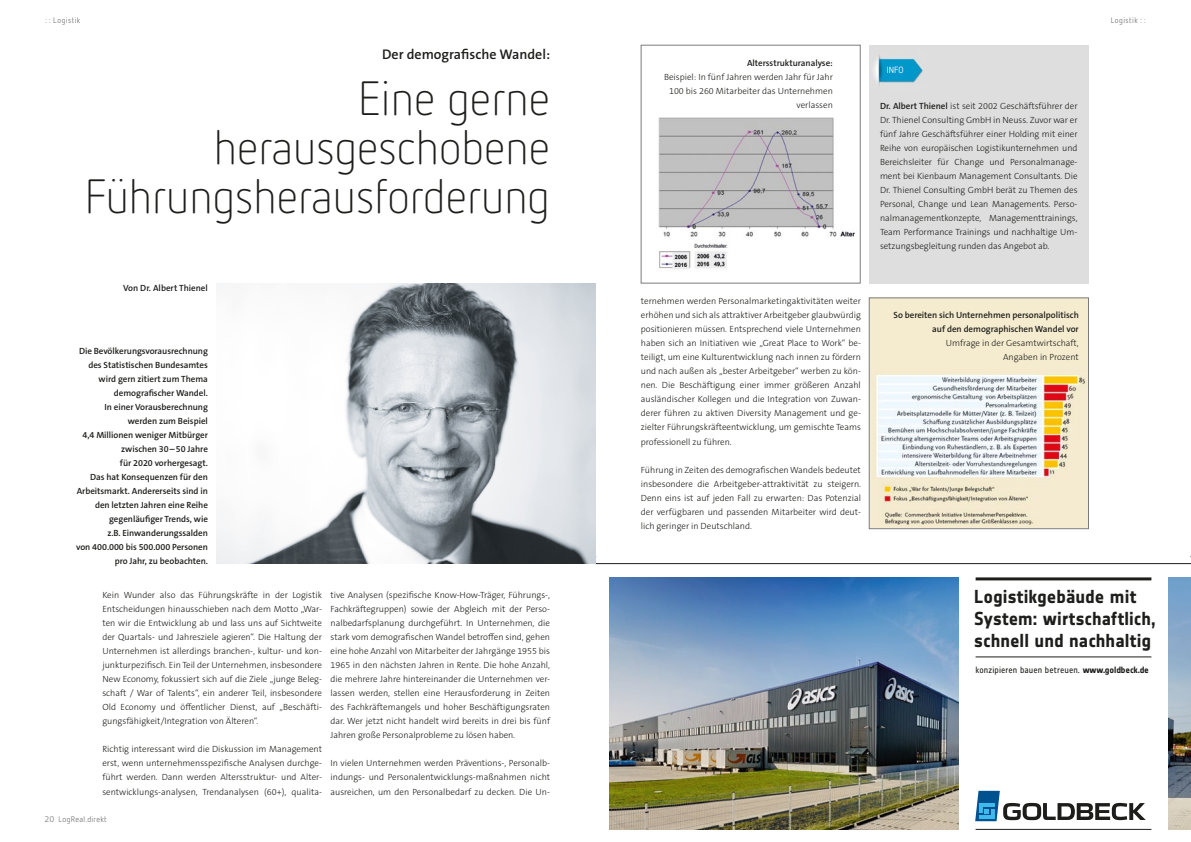
<style>
.page{position:relative;width:1191px;height:842px;background:#fff}
.page>*{position:absolute;margin:0;border:0;box-sizing:border-box;transform-origin:0 0}
.t1{font:300 48px/49px "Netto OT";color:#1d1d1b;text-align:right}
.t2{font:700 18.5px/22px "Notes";color:#1d1d1b}
.t3{font:600 14px "The Sans B W6";color:#1d1d1b}
.t4{font:300 9px/14px "The Sans B W3";color:#1d1d1b;text-align:justify}
.t5{font:600 9px/14px "The Sans B W6";letter-spacing:-.005em;color:#1d1d1b;text-align:right}
.t6{font:9px "Notes";letter-spacing:.005em;color:#1d1d1b}
.t7{font:9px "Netto OT";color:#fff}
.t8{font:8px "Netto OT";letter-spacing:.05em;color:#7c7b7b}
.s1{font-family:"The Sans B W3";font-weight:300;font-size:9px}
.s2{font-family:"The Sans B W6";font-weight:600}
.s3{font-weight:700}
</style>
<div class="page">
<div style="left:869px;top:45px;width:219px;height:238px;background:#dfdede"></div>
<img style="left:610px;top:577px;width:348px;height:253px">
<hr style="left:595px;top:563px;width:596px;height:1px;background:#1d1d1b">
<hr style="left:975px;top:656px;width:176px;height:1px;background:#1d1d1b">
<hr style="left:975px;top:829px;width:176px;height:1px;background:#1d1d1b">
<hr style="left:975px;top:577px;width:176px;height:3px;background:#1d1d1b">
<svg style="left:975px;top:791px;width:170px;height:30px"></svg>
<img style="left:1168px;top:577px;width:23px;height:253px">
<img style="left:871px;top:300px;width:215px;height:227px">
<div style="left:869px;top:298px;width:219px;height:231px;border:1px solid #7c7b7b"></div>
<img style="left:658px;top:117px;width:197px;height:152px">
<div style="left:641px;top:45px;width:219px;height:238px;border:1px solid #7c7b7b"></div>
<img style="left:873px;top:55px;width:50px;height:30px">
<img style="left:216px;top:283px;width:379px;height:280px">
<p class="t8" style="left:45px;top:15px;width:36px">: : Logistik</p>
<p class="t8" style="left:1110px;top:15px;width:36px">Logistik : :</p>
<h3 class="t3" style="left:382px;top:46px;width:169px">Der demografische Wandel:</h3>
<h1 class="t1" style="left:85px;top:73px;width:467px">Eine gerne herausgeschobene<br>Führungsherausforderung</h1>
<p class="t5" style="left:123px;top:281px;width:86px">Von Dr. Albert Thienel</p>
<p class="t5" style="left:76px;top:343px;width:133px">Die Bevölkerungsvorausrechnung des Statistischen Bundesamtes wird gern zitiert zum Thema demografischer Wandel.<br>In einer Vorausberechnung werden zum Beispiel<br>4,4 Millionen weniger Mitbürger zwischen 30–50 Jahre<br>für 2020 vorhergesagt.<br>Das hat Konsequenzen für den<br>Arbeitsmarkt. Andererseits sind in den letzten Jahren eine Reihe gegenläufiger Trends, wie<br>z.B. Einwanderungssalden<br>von 400.000 bis 500.000 Personen pro Jahr, zu beobachten.</p>
<p class="t4" style="left:102px;top:588px;width:221px">Kein Wunder also das Führungskräfte in der Logistik Entscheidungen hinausschieben nach dem Motto „War&shy;ten wir die Entwicklung ab und lass uns auf Sichtweite der Quartals- und Jahresziele agieren“. Die Haltung der Unternehmen ist allerdings branchen-, kultur- und kon&shy;junkturpezifisch. Ein Teil der Unternehmen, insbesondere New Economy, fokussiert sich auf die Ziele „junge Beleg&shy;schaft / War of Talents“, ein anderer Teil, insbesondere Old Economy und öffentlicher Dienst, auf „Beschäfti&shy;gungsfähigkeit/Integration von Älteren“.</p>
<p class="t4" style="left:102px;top:742px;width:221px">Richtig interessant wird die Diskussion im Management erst, wenn unternehmensspezifische Analysen durchge&shy;führt werden. Dann werden Altersstruktur- und Alter&shy;sentwicklungs-analysen, Trendanalysen (60+), qualita-</p>
<p class="t8" style="left:45px;top:815px;width:64px"><span class="s1">20</span> LogReal.direkt</p>
<p class="t4" style="left:330px;top:588px;width:221px">tive Analysen (spezifische Know-How-Träger, Führungs-, Fachkräftegruppen) sowie der Abgleich mit der Perso&shy;nalbedarfsplanung durchgeführt. In Unternehmen, die stark vom demografischen Wandel betroffen sind, gehen eine hohe Anzahl von Mitarbeiter der Jahrgänge 1955 bis 1965 in den nächsten Jahren in Rente. Die hohe Anzahl, die mehrere Jahre hintereinander die Unternehmen ver&shy;lassen werden, stellen eine Herausforderung in Zeiten des Fachkräftemangels und hoher Beschäftigungsraten dar. Wer jetzt nicht handelt wird bereits in drei bis fünf Jahren große Personalprobleme zu lösen haben.</p>
<p class="t4" style="left:330px;top:756px;width:221px">In vielen Unternehmen werden Präventions-, Personalb&shy;indungs- und Personalentwicklungs-maßnahmen nicht ausreichen, um den Personalbedarf zu decken. Die Un-</p>
<p class="t5" style="left:747px;top:56px;width:87px">Altersstrukturanalyse:</p>
<p class="t4" style="left:664px;top:70px;width:170px;text-align:right">Beispiel: In fünf Jahren werden Jahr für Jahr<br>100 bis 260 Mitarbeiter das Unternehmen verlassen</p>
<p class="t4" style="left:641px;top:294px;width:222px">ternehmen werden Personalmarketingaktivitäten weiter erhöhen und sich als attraktiver Arbeitgeber glaubwürdig positionieren müssen. Entsprechend viele Unternehmen haben sich an Initiativen wie „Great Place to Work“ be&shy;teiligt, um eine Kulturentwicklung nach innen zu fördern und nach außen als „bester Arbeitgeber“ werben zu kön&shy;nen. Die Beschäftigung einer immer größeren Anzahl ausländischer Kollegen und die Integration von Zuwan&shy;derer führen zu aktiven Diversity Management und ge&shy;zielter Führungskräfteentwicklung, um gemischte Teams professionell zu führen.</p>
<p class="t4" style="left:641px;top:462px;width:222px">Führung in Zeiten des demografischen Wandels bedeutet insbesondere die Arbeitgeber-attraktivität zu steigern.<br>Denn eins ist auf jeden Fall zu erwarten: Das Potenzial der verfügbaren und passenden Mitarbeiter wird deut&shy;lich geringer in Deutschland.</p>
<p class="t7" style="left:887px;top:64px;width:18px">INFO</p>
<p class="t4" style="left:880px;top:99px;width:199px"><span class="s2">Dr. Albert Thienel</span> ist seit 2002 Geschäftsführer der Dr. Thienel Consulting GmbH in Neuss. Zuvor war er fünf Jahre Geschäftsführer einer Holding mit einer Reihe von europäischen Logistikunternehmen und Bereichsleiter für Change und Personalmanage&shy;ment bei Kienbaum Management Consultants. Die Dr. Thienel Consulting GmbH berät zu Themen des Personal, Change und Lean Managements. Perso&shy;nalmanagementkonzepte, Managementtrainings, Team Performance Trainings und nachhaltige Um&shy;setzungsbegleitung runden das Angebot ab.</p>
<p class="t5" style="left:893px;top:308px;width:187px">So bereiten sich Unternehmen personalpolitisch auf den demographischen Wandel vor</p>
<p class="t4" style="left:945px;top:336px;width:135px;text-align:right">Umfrage in der Gesamtwirtschaft,<br>Angaben in Prozent</p>
<h2 class="t2" style="left:974px;top:585px;width:183px">Logistikgebäude mit<br>System: wirtschaftlich, schnell und nachhaltig</h2>
<p class="t6" style="left:975px;top:665px;width:175px">konzipieren bauen betreuen. <span class="s3">www.goldbeck.de</span></p>
</div>
